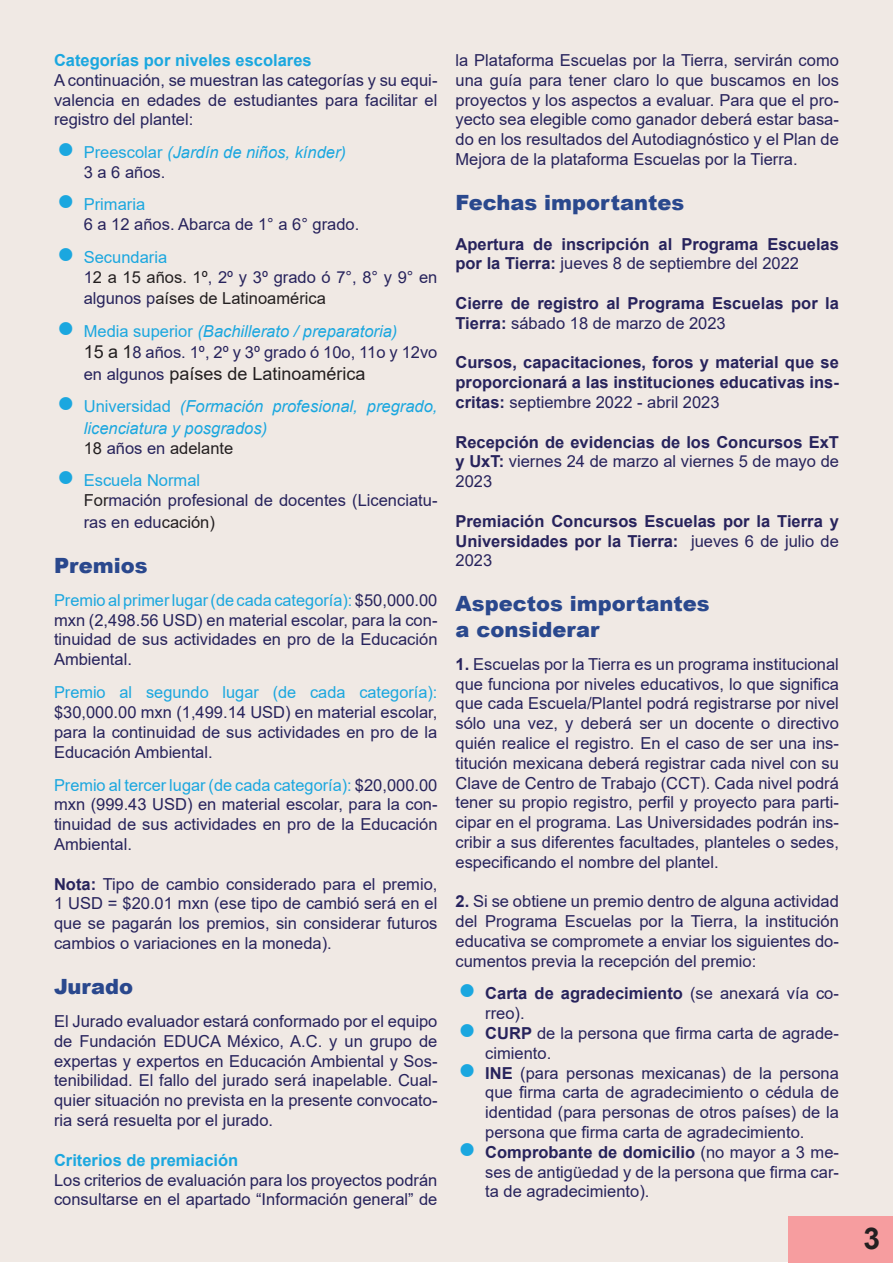
<style>
.page{position:relative;width:893px;height:1263px;background:#fff}
.page>*{position:absolute;margin:0;border:0;box-sizing:border-box;transform-origin:0 0}
.t1{font:700 30px "Arial";color:#231f20}
.t2{font:900 21px/25.2px "Arial";color:#2a488d}
.t3{font:18px "Arial";color:#231f20}
.t4{font:16.5px/19.8px "Arial";color:#27235c;text-align:justify}
.t5{font:700 16.5px/19.8px "Arial";color:#27235c;text-align:justify}
.t6{font:italic 16.5px/19.8px "Arial";color:#1ba7df}
.t7{font:700 16.5px "Arial";color:#1ba7df}
.t8{font:16.5px "Arial";color:#231f20}
.t9{font:16.5px "Arial";color:#1ba7df}
.s1{font-weight:900;font-style:normal;font-size:30px}
.s2{font-style:normal}
.s3{font-style:normal;color:#27235c}
.s4{font-weight:900;font-size:30px;color:#1ba7df}
.s5{color:#1ba7df}
.s6{color:#231f20}
.s7{color:#27235c}
.s8{font-style:italic;color:#1ba7df}
.s9{font-size:18px;color:#231f20}
.s10{font-size:16.5px;color:#27235c}
.s11{font-weight:700}
.s12{font-weight:400}
</style>
<div class="page">
<div style="left:0;top:1px;width:893px;height:1261px;background:#f0e9e4"></div>
<div style="left:789px;top:1216px;width:104px;height:46px;background:#f69d9f"></div>
<p class="t7" style="left:54px;top:49px;width:259px">Categorías por niveles escolares</p>
<p class="t4" style="left:54px;top:70px;width:385px">A continuación, se muestran las categorías y su equi&shy;valencia en edades de estudiantes para facilitar el registro del plantel:</p>
<p class="t6" style="left:84px;top:143px;width:264px;text-indent:-27px"><span class="s1">●</span> <span class="s2">Preescolar</span> (Jardín de niños, kínder)<br><span class="s3">3 a 6 años.</span></p>
<p class="t4" style="left:84px;top:195px;width:277px;text-indent:-27px"><span class="s4">●</span> <span class="s5">Primaria<br></span>6 a 12 años. Abarca de 1° a 6° grado.</p>
<p class="t4" style="left:84px;top:247px;width:355px;text-indent:-27px"><span class="s4">●</span> <span class="s5">Secundaria<br></span>1<span class="s6">2 a 15 años. 1º</span>, 2º y 3º grado ó 7°, 8° y 9° en</p>
<p class="t8" style="left:84px;top:287px;width:244px"><span class="s7">algunos p</span>aíses de Latinoamérica</p>
<p class="t4" style="left:84px;top:320px;width:355px;line-height:21.6px;text-indent:-27px"><span class="s4">●</span> <span class="s5">Media superior</span> <span class="s8">(Bachillerato / preparatoria)<br></span><span class="s9">15 a 1</span>8 años. 1º, 2º y 3º grado ó 10o, 11o y 12vo</p>
<p class="t3" style="left:84px;top:361px;width:283px"><span class="s10">en algunos</span> países de Latinoamérica</p>
<p class="t6" style="left:84px;top:396px;width:355px;line-height:21.6px;text-indent:-27px"><span class="s1">●</span> <span class="s2">Universidad</span> (Formación profesional, pregrado, licenciatura y posgrados)</p>
<p class="t8" style="left:84px;top:437px;width:151px">18 <span class="s7">años en</span> adelante</p>
<p class="t4" style="left:84px;top:471px;width:355px;text-indent:-27px"><span class="s4">●</span> <span class="s5">Escuela Normal<br></span><span class="s6">For</span>mación profesional de docentes (Licenciatu-</p>
<p class="t4" style="left:84px;top:512px;width:133px">ras en edu<span class="s6">cación)</span></p>
<p class="t2" style="left:54px;top:552px;width:95px">Premios</p>
<p class="t4" style="left:54px;top:590px;width:385px"><span class="s5">Premio al primer lugar (de cada categoría):</span> $50,000.00 mxn (2,498.56 USD) en material escolar, para la con&shy;tinuidad de sus actividades en pro de la Educación Ambiental.</p>
<p class="t9" style="left:54px;top:681px;width:385px">Premio al segundo lugar (de cada categoría):</p>
<p class="t4" style="left:54px;top:702px;width:385px">$30,000.00 mxn (1,499.14 USD) en material escolar, para la continuidad de sus actividades en pro de la Educación Ambiental.</p>
<p class="t4" style="left:54px;top:775px;width:385px"><span class="s5">Premio al tercer lugar (de cada categoría):</span> $20,000.00 mxn (999.43 USD) en material escolar, para la con&shy;tinuidad de sus actividades en pro de la Educación Ambiental.</p>
<p class="t4" style="left:54px;top:874px;width:385px"><span class="s11">Nota:</span> Tipo de cambio considerado para el premio, 1 USD = $20.01 mxn (ese tipo de cambió será en el que se pagarán los premios, sin considerar futuros cambios o variaciones en la moneda).</p>
<p class="t2" style="left:54px;top:973px;width:81px">Jurado</p>
<p class="t4" style="left:54px;top:1011px;width:385px">El Jurado evaluador estará conformado por el equipo de Fundación EDUCA México, A.C. y un grupo de expertas y expertos en Educación Ambiental y Sos&shy;tenibilidad. El fallo del jurado será inapelable. Cual&shy;quier situación no prevista en la presente convocato&shy;ria será resuelta por el jurado.</p>
<p class="t7" style="left:54px;top:1148px;width:186px">Criterios de premiación</p>
<p class="t4" style="left:54px;top:1170px;width:385px">Los criterios de evaluación para los proyectos podrán consultarse en el apartado “Información general” de</p>
<p class="t4" style="left:455px;top:50px;width:385px">la Plataforma Escuelas por la Tierra, servirán como una guía para tener claro lo que buscamos en los proyectos y los aspectos a evaluar. Para que el pro&shy;yecto sea elegible como ganador deberá estar basa&shy;do en los resultados del Autodiagnóstico y el Plan de Mejora de la plataforma Escuelas por la Tierra.</p>
<p class="t2" style="left:455px;top:189px;width:230px">Fechas importantes</p>
<p class="t5" style="left:455px;top:234px;width:385px">Apertura de inscripción al Programa Escuelas por la Tierra: <span class="s12">jueves 8 de septiembre del 2022</span></p>
<p class="t5" style="left:455px;top:294px;width:385px">Cierre de registro al Programa Escuelas por la<br>Tierra: <span class="s12">sábado 18 de marzo de 2023</span></p>
<p class="t5" style="left:455px;top:353px;width:385px">Cursos, capacitaciones, foros y material que se proporcionará a las instituciones educativas ins&shy;critas: <span class="s12">septiembre 2022 - abril 2023</span></p>
<p class="t5" style="left:455px;top:432px;width:385px">Recepción de evidencias de los Concursos ExT y UxT: <span class="s12">viernes 24 de marzo al viernes 5 de mayo de 2023</span></p>
<p class="t5" style="left:455px;top:511px;width:385px">Premiación Concursos Escuelas por la Tierra y Universidades por la Tierra: <span class="s12">jueves 6 de julio de 2023</span></p>
<p class="t2" style="left:455px;top:591px;width:256px">Aspectos importantes a considerar</p>
<p class="t4" style="left:455px;top:654px;width:385px"><span class="s11">1.</span> Escuelas por la Tierra es un programa institucional que funciona por niveles educativos, lo que significa que cada Escuela/Plantel podrá registrarse por nivel sólo una vez, y deberá ser un docente o directivo quién realice el registro. En el caso de ser una ins&shy;titución mexicana deberá registrar cada nivel con su Clave de Centro de Trabajo (CCT). Cada nivel podrá tener su propio registro, perfil y proyecto para parti&shy;cipar en el programa. Las Universidades podrán ins&shy;cribir a sus diferentes facultades, planteles o sedes, especificando el nombre del plantel.</p>
<p class="t4" style="left:455px;top:891px;width:385px"><span class="s11">2.</span> Si se obtiene un premio dentro de alguna actividad del Programa Escuelas por la Tierra, la institución educativa se compromete a enviar los siguientes do&shy;cumentos previa la recepción del premio:</p>
<p class="t4" style="left:485px;top:983px;width:355px;text-indent:-27px"><span class="s4">●</span> <span class="s11">Carta de agradecimiento</span> (se anexará vía co&shy;rreo).</p>
<p class="t4" style="left:485px;top:1023px;width:355px;text-indent:-27px"><span class="s4">●</span> <span class="s11">CURP</span> de la persona que firma carta de agrade&shy;cimiento.</p>
<p class="t4" style="left:485px;top:1063px;width:355px;text-indent:-27px"><span class="s4">●</span> <span class="s11">INE</span> (para personas mexicanas) de la persona que firma carta de agradecimiento o cédula de identidad (para personas de otros países) de la persona que firma carta de agradecimiento.</p>
<p class="t4" style="left:485px;top:1142px;width:355px;text-indent:-27px"><span class="s4">●</span> <span class="s11">Comprobante de domicilio</span> (no mayor a 3 me&shy;ses de antigüedad y de la persona que firma car&shy;ta de agradecimiento).</p>
<h1 class="t1" style="left:863px;top:1217px;width:18px">3</h1>
</div>
